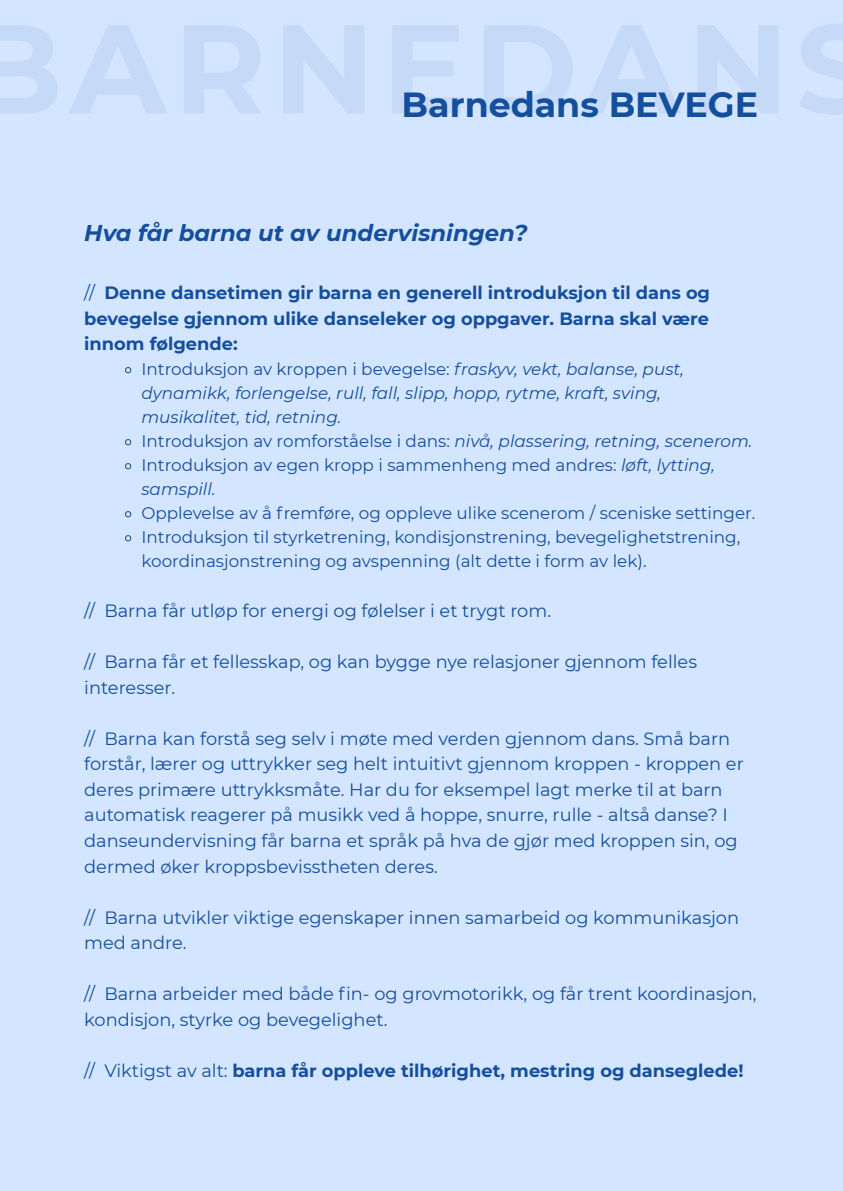
<style>
.page{position:relative;width:843px;height:1191px;background:#fff}
.page>*{position:absolute;margin:0;border:0;box-sizing:border-box;transform-origin:0 0}
.t1{font:700 34.8px "Montserrat";color:#144e9f}
.t2{font:italic 700 22.8px "Montserrat";color:#144e9f}
.t3{font:17.8px/25.5px "Montserrat";color:#144e9f}
.t4{font:700 17.8px/25.5px "Montserrat";color:#144e9f;text-align:justify}
.t5{font:italic 16.8px/24px "Montserrat";color:#144e9f}
.t6{font:16.8px/24px "Montserrat";color:#144e9f}
.s1{font-weight:400}
.s2{font-style:normal}
</style>
<div class="page">
<div style="left:0;top:0;width:842px;height:1190px;background:#d4e6ff"></div>
<svg style="left:125px;top:367px;width:7px;height:7px"></svg>
<svg style="left:125px;top:439px;width:7px;height:6px"></svg>
<svg style="left:125px;top:463px;width:7px;height:6px"></svg>
<svg style="left:125px;top:511px;width:7px;height:6px"></svg>
<svg style="left:125px;top:535px;width:7px;height:6px"></svg>
<h1 class="t1" style="left:401px;top:83px;width:358px">Barnedans BEVEGE</h1>
<p class="t2" style="left:84px;top:219px;width:444px">Hva får barna ut av undervisningen?</p>
<p class="t4" style="left:84px;top:280px;width:627px"><span class="s1">//</span> Denne dansetimen gir barna en generell introduksjon til dans og bevegelse gjennom ulike danseleker og oppgaver. Barna skal være innom følgende:</p>
<p class="t5" style="left:141px;top:357px;width:612px"><span class="s2">Introduksjon av kroppen i bevegelse:</span> fraskyv, vekt, balanse, pust, dynamikk, forlengelse, rull, fall, slipp, hopp, rytme, kraft, sving, musikalitet, tid, retning.<br><span class="s2">Introduksjon av romforståelse i dans:</span> nivå, plassering, retning, scenerom.<br><span class="s2">Introduksjon av egen kropp i sammenheng med andres:</span> løft, lytting, samspill.</p>
<p class="t6" style="left:141px;top:501px;width:615px">Opplevelse av å fremføre, og oppleve ulike scenerom / sceniske settinger.<br>Introduksjon til styrketrening, kondisjonstrening, bevegelighetstrening, koordinasjonstrening og avspenning (alt dette i form av lek).</p>
<p class="t3" style="left:84px;top:598px;width:468px">// Barna får utløp for energi og følelser i et trygt rom.</p>
<p class="t3" style="left:84px;top:649px;width:614px">// Barna får et fellesskap, og kan bygge nye relasjoner gjennom felles interesser.</p>
<p class="t3" style="left:84px;top:725px;width:661px">// Barna kan forstå seg selv i møte med verden gjennom dans. Små barn forstår, lærer og uttrykker seg helt intuitivt gjennom kroppen - kroppen er deres primære uttrykksmåte. Har du for eksempel lagt merke til at barn automatisk reagerer på musikk ved å hoppe, snurre, rulle - altså danse? I danseundervisning får barna et språk på hva de gjør med kroppen sin, og dermed øker kroppsbevisstheten deres.</p>
<p class="t3" style="left:84px;top:904px;width:656px">// Barna utvikler viktige egenskaper innen samarbeid og kommunikasjon med andre.</p>
<p class="t3" style="left:84px;top:980px;width:673px">// Barna arbeider med både fin- og grovmotorikk, og får trent koordinasjon, kondisjon, styrke og bevegelighet.</p>
<p class="t4" style="left:84px;top:1057px;width:660px"><span class="s1">// Viktigst av alt:</span> barna får oppleve tilhørighet, mestring og danseglede!</p>
</div>
